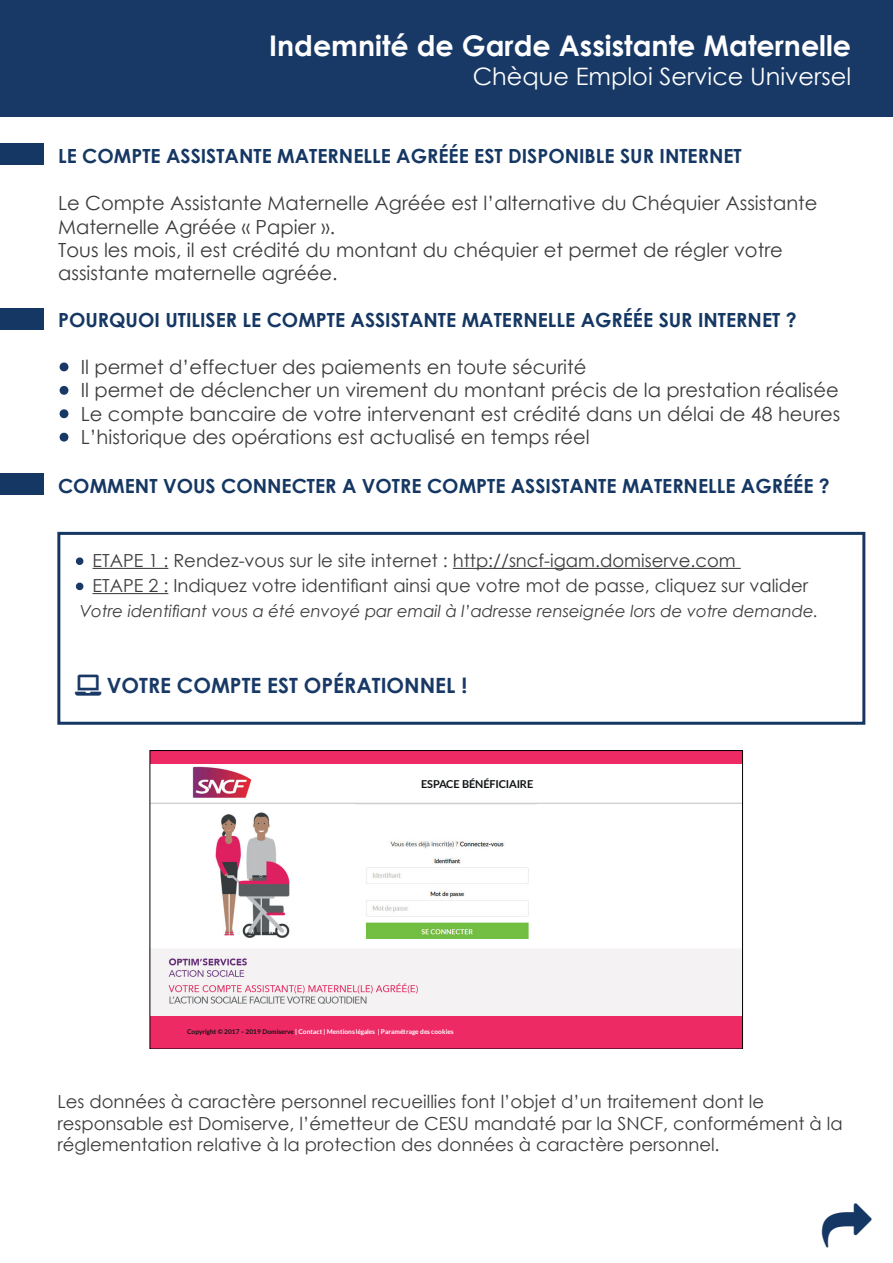
<style>
.page{position:relative;width:893px;height:1263px;background:#fff}
.page>*{position:absolute;margin:0;border:0;box-sizing:border-box;transform-origin:0 0}
.t1{font:700 28.5px "Century Gothic";color:#fff}
.t2{font:24px "Century Gothic";color:#fff}
.t3{font:700 21px "Century Gothic";color:#183966}
.t4{font:19.5px/23.4px "Century Gothic";color:#3d3c3c}
.t5{font:700 19.5px "Century Gothic";color:#153763}
.t6{font:18px/21.6px "Century Gothic";color:#3d3c3c}
.t7{font:18px "Century Gothic";color:#3c3c3d}
.t8{font:italic 16.5px "Century Gothic";color:#3c3c3d}
.t9{font:700 10.95px "Lato";letter-spacing:-.015em;color:#101315}
.t10{font:700 6.6px "Lato";letter-spacing:.005em;color:#fff}
.s1{color:#183966}
.s2{font-size:15px;color:#183966}
.s3{color:#101315}
</style>
<div class="page">
<img style="left:152px;top:949px;width:589px;height:66px">
<img style="left:359px;top:841px;width:173px;height:120px">
<div style="left:150px;top:1015px;width:593px;height:34px;background:#ee2a65"></div>
<div style="left:150px;top:750px;width:593px;height:13px;background:#ee2a65"></div>
<hr style="left:150px;top:803px;width:593px;height:1px;background:#cfd1d0">
<img style="left:215px;top:812px;width:75px;height:126px">
<div style="left:150px;top:750px;width:593px;height:299px;border:1px solid #000001"></div>
<img style="left:192px;top:767px;width:59px;height:31px">
<div style="left:0;top:0;width:893px;height:116px;background:#183966"></div>
<hr style="left:93px;top:568px;width:75px;height:1px;background:#3c3c3d">
<hr style="left:453px;top:568px;width:288px;height:1px;background:#3c3c3d">
<hr style="left:93px;top:593px;width:75px;height:1px;background:#3c3c3d">
<svg style="left:59px;top:362px;width:10px;height:10px"></svg>
<svg style="left:59px;top:385px;width:10px;height:10px"></svg>
<svg style="left:59px;top:409px;width:10px;height:10px"></svg>
<svg style="left:59px;top:432px;width:10px;height:10px"></svg>
<svg style="left:75px;top:557px;width:9px;height:8px"></svg>
<svg style="left:75px;top:582px;width:9px;height:9px"></svg>
<div style="left:0;top:144px;width:44px;height:21px;background:#153763"></div>
<div style="left:0;top:308px;width:43px;height:22px;background:#153763"></div>
<div style="left:0;top:473px;width:44px;height:21px;background:#153763"></div>
<div style="left:57px;top:532px;width:808px;height:193px;border:3px solid #153762"></div>
<h1 class="t1" style="left:269px;top:24px;width:583px">Indemnité de Garde Assistante Maternelle</h1>
<p class="t2" style="left:473px;top:60px;width:380px">Chèque Emploi Service Universel</p>
<p class="t5" style="left:58px;top:142px;width:685px">LE COMPTE ASSISTANTE MATERNELLE AGRÉÉE EST DISPONIBLE SUR INTERNET</p>
<p class="t4" style="left:58px;top:191px;width:761px">Le Compte Assistante Maternelle Agréée est l’alternative du Chéquier Assistante Maternelle Agréée « Papier ».<br>Tous les mois, il est crédité du montant du chéquier et permet de régler votre assistante maternelle agréée.</p>
<p class="t5" style="left:58px;top:305px;width:740px">POURQUOI UTILISER LE COMPTE ASSISTANTE MATERNELLE AGRÉÉE SUR INTERNET ?</p>
<p class="t4" style="left:58px;top:355px;width:530px"><span class="s1">•</span> Il permet d’effectuer des paiements en toute sécurité</p>
<p class="t4" style="left:58px;top:378px;width:782px"><span class="s1">•</span> Il permet de déclencher un virement du montant précis de la prestation réalisée</p>
<p class="t4" style="left:58px;top:402px;width:784px"><span class="s1">•</span> Le compte bancaire de votre intervenant est crédité dans un délai de 48 heures</p>
<p class="t4" style="left:58px;top:425px;width:533px"><span class="s1">•</span> L’historique des opérations est actualisé en temps réel</p>
<p class="t5" style="left:58px;top:471px;width:773px">COMMENT VOUS CONNECTER A VOTRE COMPTE ASSISTANTE MATERNELLE AGRÉÉE ?</p>
<p class="t7" style="left:75px;top:548px;width:662px"><span class="s2">•</span> ETAPE 1 : Rendez-vous sur le site internet : http://sncf-igam.domiserve.com</p>
<p class="t7" style="left:75px;top:573px;width:735px"><span class="s2">•</span> ETAPE 2 : Indiquez votre identifiant ainsi que votre mot de passe, cliquez sur valider</p>
<p class="t8" style="left:80px;top:600px;width:740px">Votre identifiant vous a été envoyé par email à l’adresse renseignée lors de votre demande.</p>
<p class="t3" style="left:107px;top:669px;width:362px">VOTRE COMPTE EST OPÉRATIONNEL !</p>
<p class="t9" style="left:421px;top:778px;width:114px">ESPACE BÉNÉFICIAIRE</p>
<p class="t10" style="left:187px;top:1028px;width:268px"><span class="s3">Copyright © 2017 – 2019 Domiserve</span> | Contact | Mentions légales | Paramétrage des cookies</p>
<p class="t6" style="left:57px;top:1091px;width:787px">Les données à caractère personnel recueillies font l’objet d’un traitement dont le responsable est Domiserve, l’émetteur de CESU mandaté par la SNCF, conformément à la réglementation relative à la protection des données à caractère personnel.</p>
</div>
